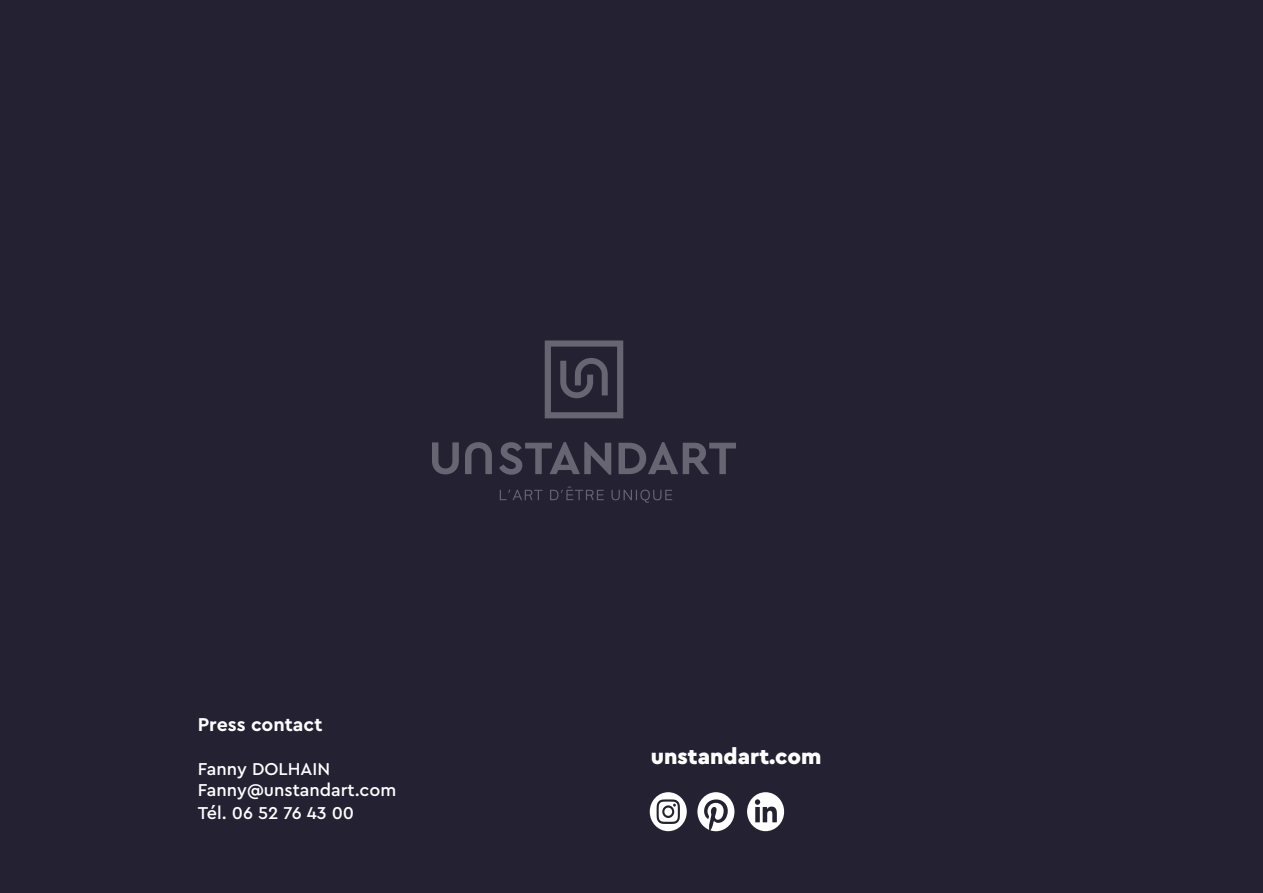
<style>
.page{position:relative;width:1263px;height:893px;background:#242132}
.page>*{position:absolute;margin:0;border:0;box-sizing:border-box;transform-origin:0 0}
.t1{font:900 22.5px "Cera Pro";color:#fff}
.t2{font:700 19.5px "Cera Pro";color:#fff}
.t3{font:500 18px/22px "Cera Pro";color:#fff}
</style>
<div class="page">
<svg style="left:500px;top:490px;width:42px;height:10px"></svg>
<svg style="left:550px;top:486px;width:54px;height:14px"></svg>
<svg style="left:611px;top:490px;width:61px;height:13px"></svg>
<svg style="left:465px;top:442px;width:27px;height:32px"></svg>
<svg style="left:432px;top:442px;width:27px;height:32px"></svg>
<svg style="left:499px;top:442px;width:112px;height:33px"></svg>
<svg style="left:618px;top:442px;width:118px;height:32px"></svg>
<svg style="left:545px;top:340px;width:78px;height:78px"></svg>
<svg style="left:650px;top:792px;width:37px;height:39px"></svg>
<svg style="left:697px;top:792px;width:37px;height:39px"></svg>
<svg style="left:747px;top:792px;width:37px;height:39px"></svg>
<p class="t2" style="left:198px;top:712px;width:126px">Press contact</p>
<p class="t3" style="left:198px;top:757px;width:200px">Fanny DOLHAIN<br>Fanny@unstandart.com<br>Tél. 06 52 76 43 00</p>
<p class="t1" style="left:651px;top:741px;width:172px">unstandart.com</p>
</div>
